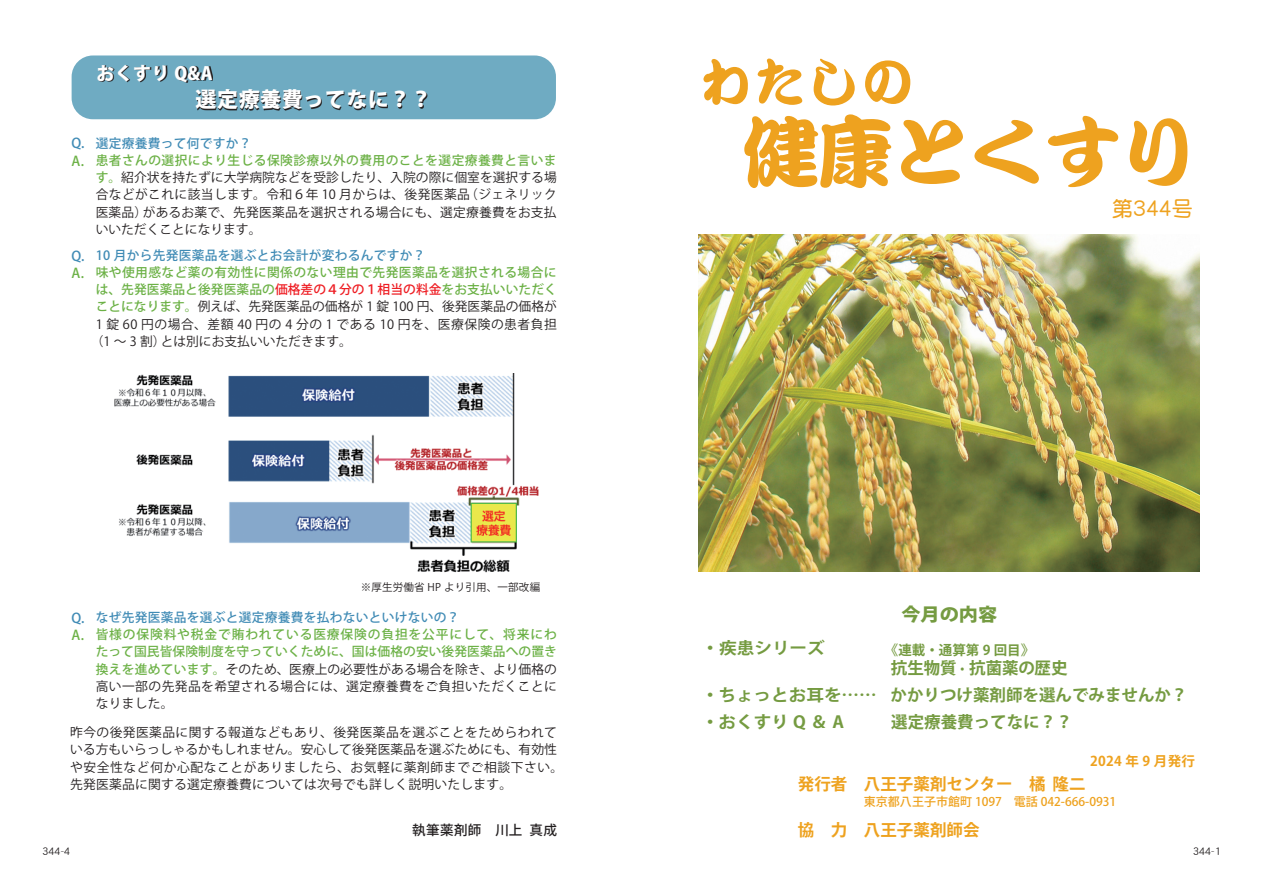
<style>
.page{position:relative;width:1263px;height:893px;background:#fff}
.page>*{position:absolute;margin:0;border:0;box-sizing:border-box;transform-origin:0 0}
.t1{font:79.5px "DF Kan Tei Ryu XB MP RKSJ H";letter-spacing:-.05em;color:#eea21f}
.t2{font:54px "DF Kan Tei Ryu XB MP RKSJ H";color:#eea21f}
.t3{font:800 21px "Koz Go Std";letter-spacing:.025em;color:#fff}
.t4{font:21px "DF Maru Gothic Bd MP RKSJ H";letter-spacing:.025em;color:#eea21f}
.t5{font:800 18px "Koz Go Std";color:#fff}
.t6{font:800 18px "Koz Go Std";color:#759b41;scale:1.07 1}
.t7{font:700 16.5px/19.5px "Koz Go Std";color:#759b41;scale:1.07 1}
.t8{font:700 16.5px "Koz Go Std";color:#eea21f}
.t9{font:500 13.5px "Koz Go Std";letter-spacing:.03em;color:#231f20}
.t10{font:700 13.5px "Koz Go Std";letter-spacing:.02em;color:#eea21f}
.t11{font:500 13.5px "Koz Go Std";color:#408bb5}
.t12{font:500 13.5px "Koz Go Std";color:#6cb146}
.t13{font:12.75px/17.2px "Koz Go Std";letter-spacing:.02em;color:#231f20;text-align:justify}
.t14{font:500 12.75px/17.2px "Koz Go Std";letter-spacing:.005em;color:#6cb146;text-align:justify}
.t15{font:500 12.75px "Koz Go Std";letter-spacing:.02em;color:#408bb5}
.t16{font:12.75px "Koz Go Std";color:#231f20}
.t17{font:12.75px "Koz Go Std";letter-spacing:.045em;color:#231f20}
.t18{font:500 12.75px "Koz Go Std";letter-spacing:.035em;color:#6cb146}
.t19{font:500 12px "Koz Go Std";color:#eea21f}
.t20{font:10.5px "DFHS Gothic W3 MP RKSJ H";letter-spacing:.025em;color:#231f20}
.s1{font-weight:500;color:#6cb146}
.s2{color:#ee1d23}
.s3{font-weight:400;color:#231f20}
.s4{font-size:13.5px}
</style>
<div class="page">
<img style="left:698px;top:234px;width:502px;height:337px">
<div style="left:72px;top:55px;width:484px;height:64px;background:#6fabc2;border-radius:21px"></div>
<svg style="left:197px;top:90px;width:231px;height:21px"></svg>
<svg style="left:99px;top:65px;width:114px;height:18px"></svg>
<img style="left:114px;top:373px;width:425px;height:200px">
<h3 class="t5" style="left:96px;top:61px;width:118px">おくすり Q&amp;A</h3>
<p class="t11" style="left:72px;top:135px;width:14px">Q.</p>
<p class="t12" style="left:72px;top:152px;width:14px">A.</p>
<p class="t11" style="left:72px;top:247px;width:14px">Q.</p>
<p class="t12" style="left:72px;top:265px;width:14px">A.</p>
<h3 class="t3" style="left:196px;top:86px;width:238px">選定療養費ってなに？？</h3>
<p class="t15" style="left:96px;top:135px;width:157px">選定療養費って何ですか？</p>
<p class="t13" style="left:96px;top:152px;width:463px"><span class="s1">患者さんの選択により生じる保険診療以外の費用のことを選定療養費と言います。</span>紹介状を持たずに大学病院などを受診したり、入院の際に個室を選択する場合などがこれに該当します。令和６年 10 月からは、後発医薬品（ジェネリック医薬品）があるお薬で、先発医薬品を選択される場合にも、選定療養費をお支払いいただくことになります。</p>
<p class="t15" style="left:96px;top:247px;width:331px">10 月から先発医薬品を選ぶとお会計が変わるんですか？</p>
<p class="t18" style="left:96px;top:264px;width:462px">味や使用感など薬の有効性に関係のない理由で先発医薬品を選択される場合に</p>
<p class="t14" style="left:96px;top:282px;width:463px">は、先発医薬品と後発医薬品の<span class="s2">価格差の４分の１相当の料金</span>をお支払いいただく</p>
<p class="t16" style="left:96px;top:299px;width:463px"><span class="s1">ことになります。</span>例えば、先発医薬品の価格が 1 錠 100 円、後発医薬品の価格が</p>
<p class="t17" style="left:96px;top:316px;width:463px">1 錠 60 円の場合、差額 40 円の 4 分の 1 である 10 円を、医療保険の患者負担</p>
<p class="t16" style="left:91px;top:333px;width:263px">（1 ～ 3 割）とは別にお支払いいただきます。</p>
<p class="t15" style="left:96px;top:609px;width:365px">なぜ先発医薬品を選ぶと選定療養費を払わないといけないの？</p>
<p class="t14" style="left:96px;top:626px;width:463px">皆様の保険料や税金で賄われている医療保険の負担を公平にして、将来にわたって国民皆保険制度を守っていくために、国は価格の安い後発医薬品への置き換えを進めています。<span class="s3">そのため、医療上の必要性がある場合を除き、より価格の高い一部の先発品を希望される場合には、選定療養費をご負担いただくことになりました。</span></p>
<p class="t13" style="left:70px;top:724px;width:495px;text-align:left">昨今の後発医薬品に関する報道などもあり、後発医薬品を選ぶことをためらわれている方もいらっしゃるかもしれません。安心して後発医薬品を選ぶためにも、有効性や安全性など何か心配なことがありましたら、お気軽に薬剤師までご相談下さい。先発医薬品に関する選定療養費については次号でも詳しく説明いたします。</p>
<p class="t9" style="left:412px;top:821px;width:146px">執筆薬剤師　川上 真成</p>
<p class="t11" style="left:72px;top:609px;width:14px">Q.</p>
<p class="t12" style="left:72px;top:627px;width:14px">A.</p>
<h2 class="t2" style="left:699px;top:55px;width:217px">わたしの</h2>
<h1 class="t1" style="left:741px;top:112px;width:459px">健康とくすり</h1>
<h3 class="t4" style="left:1112px;top:198px;width:82px">第344号</h3>
<h3 class="t6" style="left:901px;top:602px;width:91px">今月の内容</h3>
<p class="t7" style="left:891px;top:639px;width:167px;text-indent:-189px">・ 疾患シリーズ　　　 　<span class="s4">《連載・通算第 9 回目》<br></span>抗生物質 · 抗菌薬の歴史</p>
<p class="t7" style="left:701px;top:682px;width:456px;line-height:27px">・ ちょっとお耳を……　かかりつけ薬剤師を選んでみませんか？・ おくすり Q ＆ A　 　選定療養費ってなに？？</p>
<p class="t10" style="left:1090px;top:753px;width:106px">2024 年 9 月発行</p>
<p class="t8" style="left:798px;top:773px;width:289px">発行者　八王子薬剤センター　橘 隆二</p>
<p class="t19" style="left:864px;top:794px;width:254px">東京都八王子市館町 1097　電話 042-666-0931</p>
<p class="t8" style="left:798px;top:819px;width:183px">協　力　八王子薬剤師会</p>
<p class="t20" style="left:43px;top:846px;width:29px">344-4</p>
<p class="t20" style="left:1193px;top:846px;width:29px">344-1</p>
</div>
